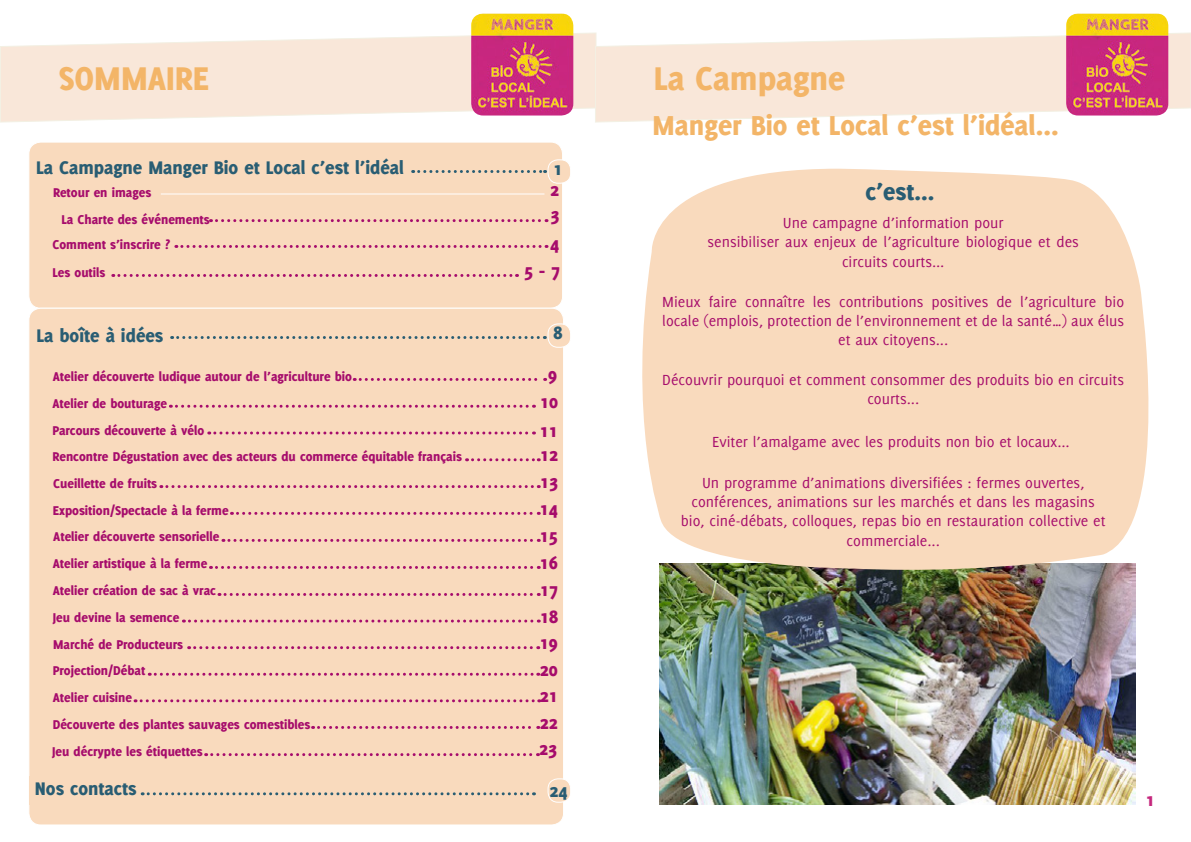
<style>
.page{position:relative;width:1191px;height:842px;background:#fff}
.page>*{position:absolute;margin:0;border:0;box-sizing:border-box;transform-origin:0 0}
.t1{font:800 36px "Delicious";color:#f3b568}
.t2{font:800 30px "Delicious";color:#f3b568}
.t3{font:800 26px "Delicious";color:#295d73}
.t4{font:800 20px "Delicious";color:#295d73}
.t5{font:800 20px/24.9px "Delicious";color:#a60c6c}
.t6{font:800 20px "Delicious";color:#c5277d}
.t7{font:16px/19.2px "Delicious";color:#a60c6c;text-align:center}
.t8{font:800 14px "Delicious";color:#a60c6c}
</style>
<div class="page">
<div style="left:29px;top:142px;width:533px;height:166px;background:#f9dabd;border-radius:12px"></div>
<div style="left:28px;top:142px;width:535px;height:167px;border:1px solid #fff;border-radius:12px"></div>
<hr style="left:161px;top:193px;width:383px;height:1px;background:#fff">
<div style="left:548px;top:160px;width:22px;height:23px;background:#f9dabd;border-radius:10px"></div>
<div style="left:547px;top:159px;width:24px;height:25px;border:1px solid #fff;border-radius:10px"></div>
<div style="left:29px;top:308px;width:534px;height:517px;background:#f9dabd;border-radius:12px"></div>
<img style="left:659px;top:575px;width:476px;height:230px">
<svg style="left:0;top:32px;width:594px;height:91px"></svg>
<svg style="left:642px;top:169px;width:507px;height:406px;background:#f6dabf"></svg>
<img style="left:471px;top:13px;width:102px;height:103px">
<svg style="left:594px;top:32px;width:597px;height:91px"></svg>
<img style="left:1066px;top:13px;width:102px;height:103px">
<svg style="left:354px;top:378px;width:191px;height:3px"></svg>
<svg style="left:170px;top:405px;width:364px;height:3px"></svg>
<svg style="left:209px;top:431px;width:325px;height:3px"></svg>
<svg style="left:466px;top:458px;width:73px;height:3px"></svg>
<svg style="left:161px;top:485px;width:378px;height:3px"></svg>
<svg style="left:231px;top:512px;width:308px;height:3px"></svg>
<svg style="left:223px;top:539px;width:316px;height:3px"></svg>
<svg style="left:210px;top:566px;width:329px;height:3px"></svg>
<svg style="left:219px;top:593px;width:320px;height:3px"></svg>
<svg style="left:183px;top:619px;width:356px;height:3px"></svg>
<svg style="left:189px;top:646px;width:350px;height:3px"></svg>
<svg style="left:149px;top:673px;width:390px;height:3px"></svg>
<svg style="left:135px;top:699px;width:405px;height:3px"></svg>
<svg style="left:312px;top:726px;width:227px;height:3px"></svg>
<svg style="left:206px;top:753px;width:332px;height:3px"></svg>
<svg style="left:210px;top:219px;width:337px;height:3px"></svg>
<svg style="left:113px;top:274px;width:404px;height:3px"></svg>
<svg style="left:413px;top:170px;width:132px;height:3px"></svg>
<svg style="left:176px;top:245px;width:371px;height:3px"></svg>
<svg style="left:172px;top:336px;width:373px;height:3px"></svg>
<svg style="left:142px;top:792px;width:392px;height:3px"></svg>
<div style="left:548px;top:324px;width:22px;height:23px;background:#f9dabd;border-radius:10px"></div>
<div style="left:547px;top:323px;width:24px;height:25px;border:1px solid #fff;border-radius:10px"></div>
<div style="left:548px;top:779px;width:22px;height:23px;background:#f9dabd;border-radius:10px"></div>
<div style="left:547px;top:778px;width:24px;height:25px;border:1px solid #fff;border-radius:10px"></div>
<h1 class="t1" style="left:59px;top:57px;width:152px">SOMMAIRE</h1>
<h1 class="t1" style="left:654px;top:57px;width:193px">La Campagne</h1>
<h2 class="t2" style="left:652px;top:108px;width:408px">Manger Bio et Local c’est l’idéal...</h2>
<p class="t4" style="left:36px;top:156px;width:369px">La Campagne Manger Bio et Local c’est l’idéal</p>
<p class="t8" style="left:53px;top:184px;width:100px">Retour en images</p>
<p class="t8" style="left:61px;top:211px;width:150px">La Charte des événements</p>
<p class="t8" style="left:52px;top:237px;width:119px">Comment s’inscrire ?</p>
<p class="t4" style="left:553px;top:157px;width:10px">1</p>
<p class="t5" style="left:550px;top:177px;width:11px">2<br>3</p>
<p class="t5" style="left:550px;top:231px;width:10px">4</p>
<p class="t8" style="left:52px;top:264px;width:54px">Les outils</p>
<p class="t5" style="left:524px;top:258px;width:38px">5 - 7</p>
<p class="t4" style="left:37px;top:323px;width:128px">La boîte à idées</p>
<p class="t4" style="left:553px;top:321px;width:10px">8</p>
<p class="t8" style="left:53px;top:368px;width:301px">Atelier découverte ludique autour de l’agriculture bio</p>
<p class="t5" style="left:548px;top:362px;width:10px">9</p>
<p class="t8" style="left:52px;top:395px;width:116px">Atelier de bouturage</p>
<p class="t5" style="left:540px;top:388px;width:19px">10</p>
<p class="t8" style="left:52px;top:422px;width:153px">Parcours découverte à vélo</p>
<p class="t5" style="left:540px;top:418px;width:19px">11</p>
<p class="t8" style="left:52px;top:449px;width:411px">Rencontre Dégustation avec des acteurs du commerce équitable français</p>
<p class="t8" style="left:53px;top:475px;width:105px">Cueillette de fruits</p>
<p class="t5" style="left:540px;top:442px;width:19px">12</p>
<p class="t5" style="left:540px;top:469px;width:19px">13</p>
<p class="t8" style="left:53px;top:502px;width:177px">Exposition/Spectacle à la ferme</p>
<p class="t5" style="left:540px;top:496px;width:19px">14</p>
<p class="t8" style="left:53px;top:529px;width:167px">Atelier découverte sensorielle</p>
<p class="t5" style="left:540px;top:523px;width:19px">15</p>
<p class="t8" style="left:53px;top:555px;width:156px">Atelier artistique à la ferme</p>
<p class="t5" style="left:540px;top:550px;width:19px">16</p>
<p class="t8" style="left:53px;top:582px;width:165px">Atelier création de sac à vrac</p>
<p class="t5" style="left:540px;top:577px;width:19px">17</p>
<p class="t8" style="left:53px;top:610px;width:128px">Jeu devine la semence</p>
<p class="t5" style="left:540px;top:603px;width:19px">18</p>
<p class="t8" style="left:53px;top:636px;width:131px">Marché de Producteurs</p>
<p class="t5" style="left:540px;top:630px;width:19px">19</p>
<p class="t8" style="left:53px;top:663px;width:94px">Projection/Débat</p>
<p class="t5" style="left:540px;top:656px;width:19px">20</p>
<p class="t8" style="left:53px;top:689px;width:81px">Atelier cuisine</p>
<p class="t5" style="left:540px;top:683px;width:19px">21</p>
<p class="t8" style="left:53px;top:716px;width:259px">Découverte des plantes sauvages comestibles</p>
<p class="t5" style="left:540px;top:710px;width:19px">22</p>
<p class="t8" style="left:52px;top:743px;width:152px">Jeu décrypte les étiquettes</p>
<p class="t5" style="left:539px;top:736px;width:19px">23</p>
<p class="t4" style="left:35px;top:777px;width:103px">Nos contacts</p>
<p class="t4" style="left:549px;top:779px;width:19px">24</p>
<h3 class="t3" style="left:865px;top:177px;width:70px">c’est...</h3>
<p class="t7" style="left:707px;top:213px;width:373px">Une campagne d’information pour<br>sensibiliser aux enjeux de l’agriculture biologique et des circuits courts...</p>
<p class="t7" style="left:662px;top:292px;width:463px">Mieux faire connaître les contributions positives de l’agriculture bio locale (emplois, protection de l’environnement et de la santé…) aux élus et aux citoyens...</p>
<p class="t7" style="left:662px;top:370px;width:463px">Découvrir pourquoi et comment consommer des produits bio en circuits courts...</p>
<p class="t7" style="left:712px;top:432px;width:359px">Eviter l’amalgame avec les produits non bio et locaux...</p>
<p class="t7" style="left:681px;top:473px;width:426px">Un programme d’animations diversifiées : fermes ouvertes, conférences, animations sur les marchés et dans les magasins bio, ciné-débats, colloques, repas bio en restauration collective et commerciale...</p>
<p class="t6" style="left:1146px;top:788px;width:10px">1</p>
</div>
